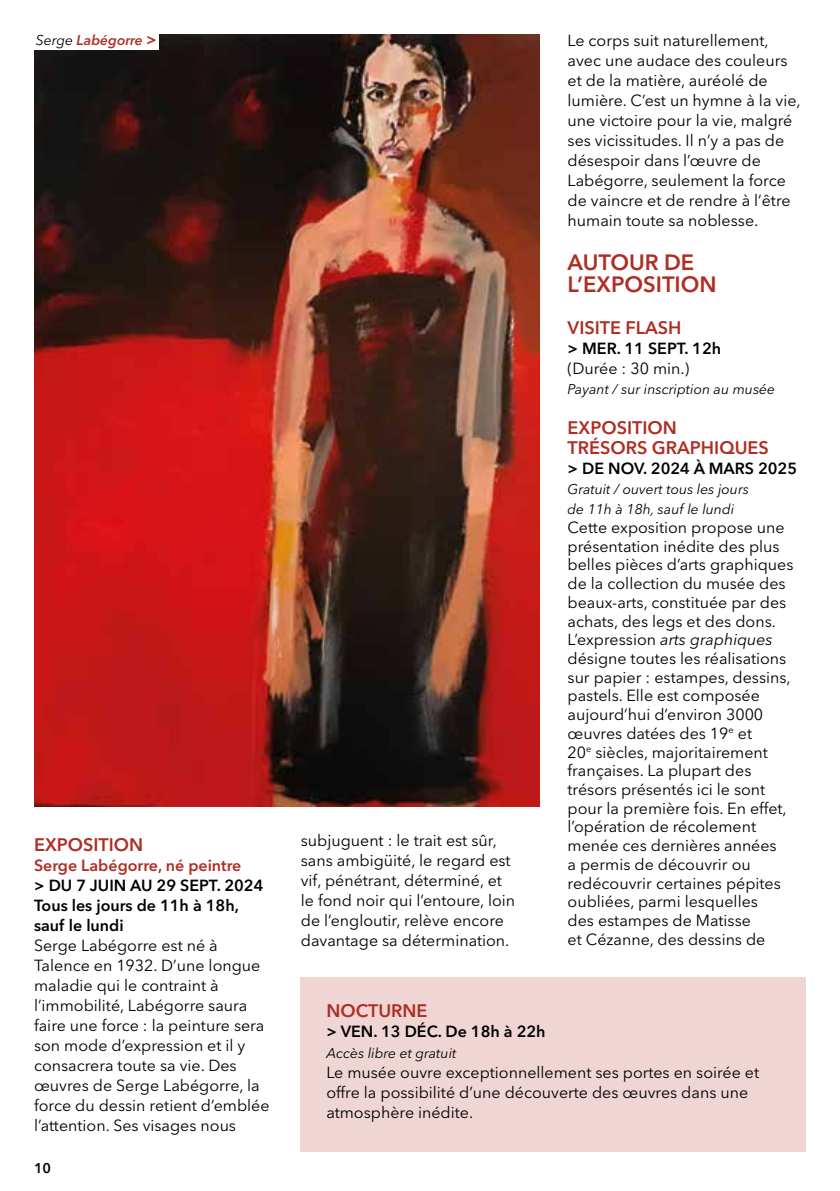
<style>
.page{position:relative;width:840px;height:1191px;background:#fff}
.page>*{position:absolute;margin:0;border:0;box-sizing:border-box;transform-origin:0 0}
.t1{font:600 22px/22px "Avenir Next LT Pro";color:#ae2e24}
.t2{font:600 18px/20px "Avenir Next LT Pro";color:#ae2e24}
.t3{font:16px/20px "Avenir Next LT Pro";color:#000}
.t4{font:600 16px/20px "Avenir Next LT Pro";color:#000}
.t5{font:600 16px "Avenir Next LT Pro";color:#ae2e24}
.t6{font:italic 14px/20px "Avenir Next LT Pro";color:#000}
.t7{font:italic 600 14px "Avenir Next LT Pro";color:#ae2e24}
.t8{font:600 14px "Avenir Next LT Pro";color:#000}
.s1{font-weight:400;color:#000}
.s2{font-style:normal;font-size:16px}
.s3{font-style:italic}
</style>
<div class="page">
<div style="left:300px;top:977px;width:505px;height:174px;background:#efd6d4"></div>
<img style="left:34px;top:34px;width:505px;height:772px">
<div style="left:32px;top:32px;width:127px;height:18px;background:#fff"></div>
<p class="t7" style="left:36px;top:32px;width:122px"><span class="s1">Serge</span> Labégorre <span class="s2">&gt;</span></p>
<p class="t2" style="left:34px;top:834px;width:111px">EXPOSITION</p>
<p class="t5" style="left:34px;top:855px;width:209px">Serge Labégorre, né peintre</p>
<p class="t4" style="left:34px;top:875px;width:231px">&gt; DU 7 JUIN AU 29 SEPT. 2024<br>Tous les jours de 11h à 18h, sauf le lundi</p>
<p class="t3" style="left:34px;top:935px;width:237px">Serge Labégorre est né à<br>Talence en 1932. D’une longue maladie qui le contraint à l’immobilité, Labégorre saura faire une force : la peinture sera son mode d’expression et il y consacrera toute sa vie. Des œuvres de Serge Labégorre, la force du dessin retient d’emblée l’attention. Ses visages nous</p>
<p class="t8" style="left:34px;top:1159px;width:19px">10</p>
<p class="t3" style="left:300px;top:830px;width:216px">subjuguent : le trait est sûr, sans ambigüité, le regard est vif, pénétrant, déterminé, et le fond noir qui l’entoure, loin de l’engloutir, relève encore davantage sa détermination.</p>
<p class="t3" style="left:567px;top:31px;width:234px">Le corps suit naturellement, avec une audace des couleurs et de la matière, auréolé de lumière. C’est un hymne à la vie, une victoire pour la vie, malgré ses vicissitudes. Il n’y a pas de désespoir dans l’œuvre de<br>Labégorre, seulement la force de vaincre et de rendre à l’être humain toute sa noblesse.</p>
<h1 class="t1" style="left:567px;top:251px;width:150px">AUTOUR DE<br>L’EXPOSITION</h1>
<p class="t2" style="left:567px;top:318px;width:115px">VISITE FLASH</p>
<p class="t4" style="left:567px;top:338px;width:155px">&gt; MER. 11 SEPT. 12h</p>
<p class="t3" style="left:567px;top:359px;width:123px">(Durée : 30 min.)</p>
<p class="t6" style="left:567px;top:379px;width:209px">Payant / sur inscription au musée</p>
<p class="t2" style="left:567px;top:418px;width:203px">EXPOSITION<br>TRÉSORS GRAPHIQUES</p>
<p class="t4" style="left:567px;top:458px;width:231px">&gt; DE NOV. 2024 À MARS 2025</p>
<p class="t6" style="left:567px;top:479px;width:183px">Gratuit / ouvert tous les jours de 11h à 18h, sauf le lundi</p>
<p class="t3" style="left:567px;top:518px;width:227px;line-height:18.8px">Cette exposition propose une présentation inédite des plus belles pièces d’arts graphiques de la collection du musée des beaux-arts, constituée par des achats, des legs et des dons.<br>L’expression <span class="s3">arts graphiques </span>désigne toutes les réalisations sur papier : estampes, dessins, pastels. Elle est composée aujourd’hui d’environ 3000 œuvres datées des 19<sup>e</sup> et<br>20<sup>e</sup> siècles, majoritairement françaises. La plupart des trésors présentés ici le sont pour la première fois. En effet, l’opération de récolement menée ces dernières années<br>a permis de découvrir ou redécouvrir certaines pépites oubliées, parmi lesquelles<br>des estampes de Matisse<br>et Cézanne, des dessins de</p>
<p class="t2" style="left:326px;top:1001px;width:103px">NOCTURNE</p>
<p class="t4" style="left:326px;top:1021px;width:220px">&gt; VEN. 13 DÉC. De 18h à 22h</p>
<p class="t6" style="left:326px;top:1042px;width:132px">Accès libre et gratuit</p>
<p class="t3" style="left:326px;top:1062px;width:434px">Le musée ouvre exceptionnellement ses portes en soirée et offre la possibilité d’une découverte des œuvres dans une atmosphère inédite.</p>
</div>
